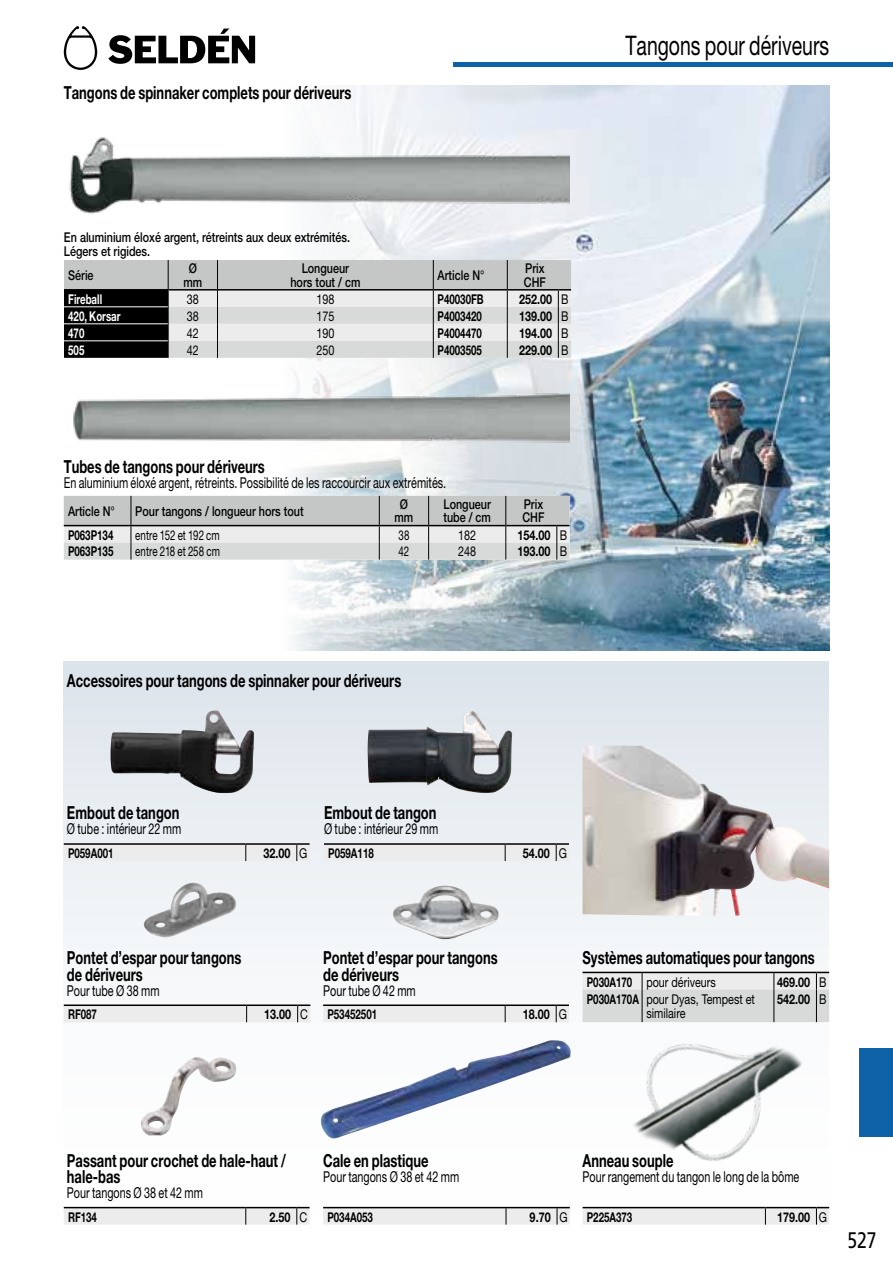
<style>
.page{position:relative;width:893px;height:1263px;background:#fff}
.page>*{position:absolute;margin:0;border:0;box-sizing:border-box;transform-origin:0 0}
.t1{font:27px "Helvetica Neue";color:#000;scale:.72 1}
.t2{font:22.5px "Frutiger LT Std";color:#000;scale:.78 1}
.t3{font:700 18px/16.5px "Helvetica Neue";color:#000;scale:.72 1}
.t4{font:15px "Helvetica Neue";color:#000;scale:.72 1}
.t5{font:500 13.5px/13.5px "Helvetica Neue";color:#000;scale:.8 1}
.t6{font:700 13.5px "Helvetica Neue";color:#000;scale:.72 1}
.t7{font:700 13.5px "Helvetica Neue";color:#000;scale:.8 1}
.t8{font:13.5px/13.5px "Helvetica Neue";color:#000;scale:.8 1}
.t9{font:13.5px "Helvetica Neue";color:#000;scale:.72 1}
.t10{font:700 13.5px "Helvetica Neue";color:#fff;scale:.72 1}
.s1{font-weight:400}
.s2{font-weight:700}
</style>
<div class="page">
<hr style="left:453px;top:63px;width:440px;height:4px;background:#0d61a6">
<div style="left:859px;top:1048px;width:34px;height:88px;background:#0d61a6"></div>
<div style="left:64px;top:661px;width:765px;height:564px;background:linear-gradient(to bottom,#dfe6ec,#fff)"></div>
<img style="left:571px;top:966px;width:259px;height:233px">
<img style="left:141px;top:882px;width:97px;height:56px">
<img style="left:391px;top:885px;width:109px;height:54px">
<img style="left:140px;top:1056px;width:98px;height:79px">
<img style="left:110px;top:710px;width:144px;height:83px">
<img style="left:368px;top:711px;width:144px;height:82px">
<img style="left:319px;top:1040px;width:254px;height:99px">
<img style="left:583px;top:746px;width:246px;height:169px">
<img style="left:130px;top:85px;width:699px;height:566px">
<img style="left:73px;top:388px;width:497px;height:65px">
<img style="left:69px;top:102px;width:501px;height:158px">
<svg style="left:64px;top:260px;width:507px;height:98px;background:#b5b7b7"></svg>
<hr style="left:217px;top:260px;width:1px;height:30px;background:#000">
<hr style="left:433px;top:260px;width:1px;height:30px;background:#000">
<hr style="left:64px;top:306px;width:104px;height:1px;background:#fff">
<hr style="left:64px;top:323px;width:104px;height:1px;background:#fff">
<hr style="left:64px;top:340px;width:104px;height:1px;background:#fff">
<svg style="left:64px;top:496px;width:506px;height:64px;background:#cdcfcf"></svg>
<hr style="left:505px;top:496px;width:1px;height:30px;background:#000">
<svg style="left:583px;top:1207px;width:246px;height:17px;background:#e3e3e3"></svg>
<hr style="left:583px;top:1207px;width:182px;height:1px;background:#000">
<hr style="left:765px;top:1207px;width:51px;height:1px;background:#000">
<div style="left:323px;top:1004px;width:246px;height:18px;background:#ececec"></div>
<hr style="left:323px;top:1004px;width:182px;height:2px;background:#000">
<hr style="left:505px;top:1004px;width:51px;height:2px;background:#000">
<div style="left:64px;top:1004px;width:246px;height:18px;background:#ececec"></div>
<hr style="left:64px;top:1004px;width:183px;height:2px;background:#000">
<hr style="left:247px;top:1004px;width:51px;height:2px;background:#000">
<svg style="left:64px;top:843px;width:246px;height:18px;background:#d6d6d6"></svg>
<svg style="left:324px;top:843px;width:245px;height:18px;background:#d6d6d6"></svg>
<svg style="left:64px;top:1207px;width:246px;height:17px;background:#d7d7d7"></svg>
<svg style="left:323px;top:1207px;width:247px;height:17px;background:#e4e4e4"></svg>
<hr style="left:323px;top:1207px;width:183px;height:1px;background:#000">
<hr style="left:506px;top:1207px;width:51px;height:1px;background:#000">
<svg style="left:583px;top:972px;width:246px;height:50px;background:#dadbdb"></svg>
<hr style="left:816px;top:989px;width:1px;height:33px;background:#000">
<hr style="left:642px;top:972px;width:132px;height:1px;background:#000">
<hr style="left:583px;top:972px;width:59px;height:1px;background:#000">
<hr style="left:774px;top:972px;width:42px;height:1px;background:#000">
<svg style="left:64px;top:26px;width:33px;height:44px"></svg>
<svg style="left:108px;top:29px;width:147px;height:35px"></svg>
<p class="t3" style="left:64px;top:84px;width:401px">Tangons de spinnaker complets pour dériveurs</p>
<h1 class="t1" style="left:625px;top:30px;width:285px">Tangons pour dériveurs</h1>
<p class="t5" style="left:64px;top:231px;width:359px">En aluminium éloxé argent, rétreints aux deux extrémités.<br>Légers et rigides.</p>
<p class="t5" style="left:68px;top:268px;width:33px">Série</p>
<p class="t5" style="left:183px;top:261px;width:25px;text-align:center">Ø mm</p>
<p class="t5" style="left:290px;top:261px;width:89px;text-align:center">Longueur hors tout / cm</p>
<p class="t5" style="left:438px;top:268px;width:60px">Article N°</p>
<p class="t5" style="left:524px;top:261px;width:29px">Prix<br>CHF</p>
<p class="t10" style="left:68px;top:291px;width:49px">Fireball</p>
<p class="t8" style="left:187px;top:292px;width:17px">38</p>
<p class="t8" style="left:316px;top:292px;width:24px">198</p>
<p class="t6" style="left:438px;top:291px;width:66px">P40030FB</p>
<p class="t7" style="left:519px;top:291px;width:63px">252.00 <span class="s1">B</span></p>
<p class="t10" style="left:68px;top:307px;width:74px">420, Korsar</p>
<p class="t8" style="left:187px;top:309px;width:17px">38</p>
<p class="t8" style="left:316px;top:309px;width:24px">175</p>
<p class="t6" style="left:438px;top:307px;width:63px">P4003420</p>
<p class="t7" style="left:519px;top:307px;width:63px">139.00 <span class="s1">B</span></p>
<p class="t10" style="left:68px;top:324px;width:24px">470</p>
<p class="t8" style="left:187px;top:326px;width:17px">42</p>
<p class="t8" style="left:316px;top:326px;width:24px">190</p>
<p class="t6" style="left:438px;top:324px;width:63px">P4004470</p>
<p class="t7" style="left:519px;top:324px;width:63px">194.00 <span class="s1">B</span></p>
<p class="t10" style="left:68px;top:342px;width:24px">505</p>
<p class="t8" style="left:187px;top:343px;width:17px">42</p>
<p class="t8" style="left:316px;top:343px;width:24px">250</p>
<p class="t6" style="left:438px;top:341px;width:63px">P4003505</p>
<p class="t7" style="left:519px;top:341px;width:63px">229.00 <span class="s1">B</span></p>
<p class="t3" style="left:64px;top:458px;width:281px">Tubes de tangons pour dériveurs</p>
<p class="t4" style="left:64px;top:474px;width:533px">En aluminium éloxé argent, rétreints. Possibilité de les raccourcir aux extrémités.</p>
<p class="t5" style="left:68px;top:504px;width:60px">Article N°</p>
<p class="t5" style="left:135px;top:504px;width:212px">Pour tangons / longueur hors tout</p>
<p class="t5" style="left:395px;top:497px;width:25px;text-align:center">Ø mm</p>
<p class="t5" style="left:443px;top:497px;width:61px">Longueur tube / cm</p>
<p class="t5" style="left:522px;top:497px;width:29px">Prix<br>CHF</p>
<p class="t6" style="left:68px;top:527px;width:65px">P063P134</p>
<p class="t9" style="left:135px;top:527px;width:119px">entre 152 et 192 cm</p>
<p class="t9" style="left:398px;top:527px;width:17px">38</p>
<p class="t8" style="left:458px;top:528px;width:24px">182</p>
<p class="t7" style="left:517px;top:527px;width:64px">154.00 <span class="s1">B</span></p>
<p class="t6" style="left:68px;top:543px;width:65px">P063P135</p>
<p class="t9" style="left:135px;top:544px;width:119px">entre 218 et 258 cm</p>
<p class="t9" style="left:399px;top:544px;width:16px">42</p>
<p class="t8" style="left:458px;top:545px;width:24px">248</p>
<p class="t7" style="left:517px;top:543px;width:64px">193.00 <span class="s1">B</span></p>
<p class="t3" style="left:67px;top:672px;width:466px">Accessoires pour tangons de spinnaker pour dériveurs</p>
<p class="t3" style="left:67px;top:804px;width:158px">Embout de tangon</p>
<p class="t4" style="left:67px;top:820px;width:160px">Ø tube : intérieur 22 mm</p>
<p class="t3" style="left:324px;top:804px;width:158px">Embout de tangon</p>
<p class="t4" style="left:324px;top:820px;width:160px">Ø tube : intérieur 29 mm</p>
<p class="t6" style="left:68px;top:845px;width:65px">P059A001</p>
<p class="t7" style="left:263px;top:845px;width:57px">32.00 <span class="s1">G</span></p>
<p class="t6" style="left:328px;top:845px;width:65px">P059A118</p>
<p class="t7" style="left:523px;top:845px;width:57px">54.00 <span class="s1">G</span></p>
<p class="t3" style="left:67px;top:949px;width:244px">Pontet d’espar pour tangons de dériveurs</p>
<p class="t4" style="left:67px;top:981px;width:130px">Pour tube Ø 38 mm</p>
<p class="t6" style="left:68px;top:1006px;width:42px">RF087</p>
<p class="t7" style="left:264px;top:1006px;width:56px">13.00 <span class="s1">C</span></p>
<p class="t3" style="left:323px;top:949px;width:244px">Pontet d’espar pour tangons de dériveurs</p>
<p class="t4" style="left:323px;top:981px;width:130px">Pour tube Ø 42 mm</p>
<p class="t6" style="left:327px;top:1006px;width:71px">P53452501</p>
<p class="t7" style="left:523px;top:1006px;width:57px">18.00 <span class="s1">G</span></p>
<p class="t3" style="left:583px;top:948px;width:324px">Systèmes automatiques pour tangons</p>
<p class="t8" style="left:587px;top:975px;width:163px"><span class="s2">P030A170</span> pour dériveurs</p>
<p class="t7" style="left:777px;top:973px;width:64px">469.00 <span class="s1">B</span></p>
<p class="t8" style="left:646px;top:992px;width:137px;text-indent:-60px"><span class="s2">P030A170A</span> pour Dyas, Tempest et similaire</p>
<p class="t7" style="left:777px;top:991px;width:64px">542.00 <span class="s1">B</span></p>
<p class="t3" style="left:67px;top:1151px;width:306px">Passant pour crochet de hale-haut / hale-bas</p>
<p class="t4" style="left:67px;top:1184px;width:190px">Pour tangons Ø 38 et 42 mm</p>
<p class="t6" style="left:68px;top:1208px;width:42px">RF134</p>
<p class="t7" style="left:269px;top:1208px;width:49px">2.50 <span class="s1">C</span></p>
<p class="t3" style="left:323px;top:1151px;width:148px">Cale en plastique</p>
<p class="t4" style="left:323px;top:1167px;width:190px">Pour tangons Ø 38 et 42 mm</p>
<p class="t6" style="left:327px;top:1208px;width:65px">P034A053</p>
<p class="t7" style="left:530px;top:1208px;width:49px">9.70 <span class="s1">G</span></p>
<p class="t3" style="left:583px;top:1151px;width:128px">Anneau souple</p>
<p class="t4" style="left:583px;top:1167px;width:303px">Pour rangement du tangon le long de la bôme</p>
<p class="t6" style="left:587px;top:1208px;width:65px">P225A373</p>
<p class="t7" style="left:777px;top:1208px;width:64px">179.00 <span class="s1">G</span></p>
<p class="t2" style="left:847px;top:1227px;width:39px">527</p>
</div>
